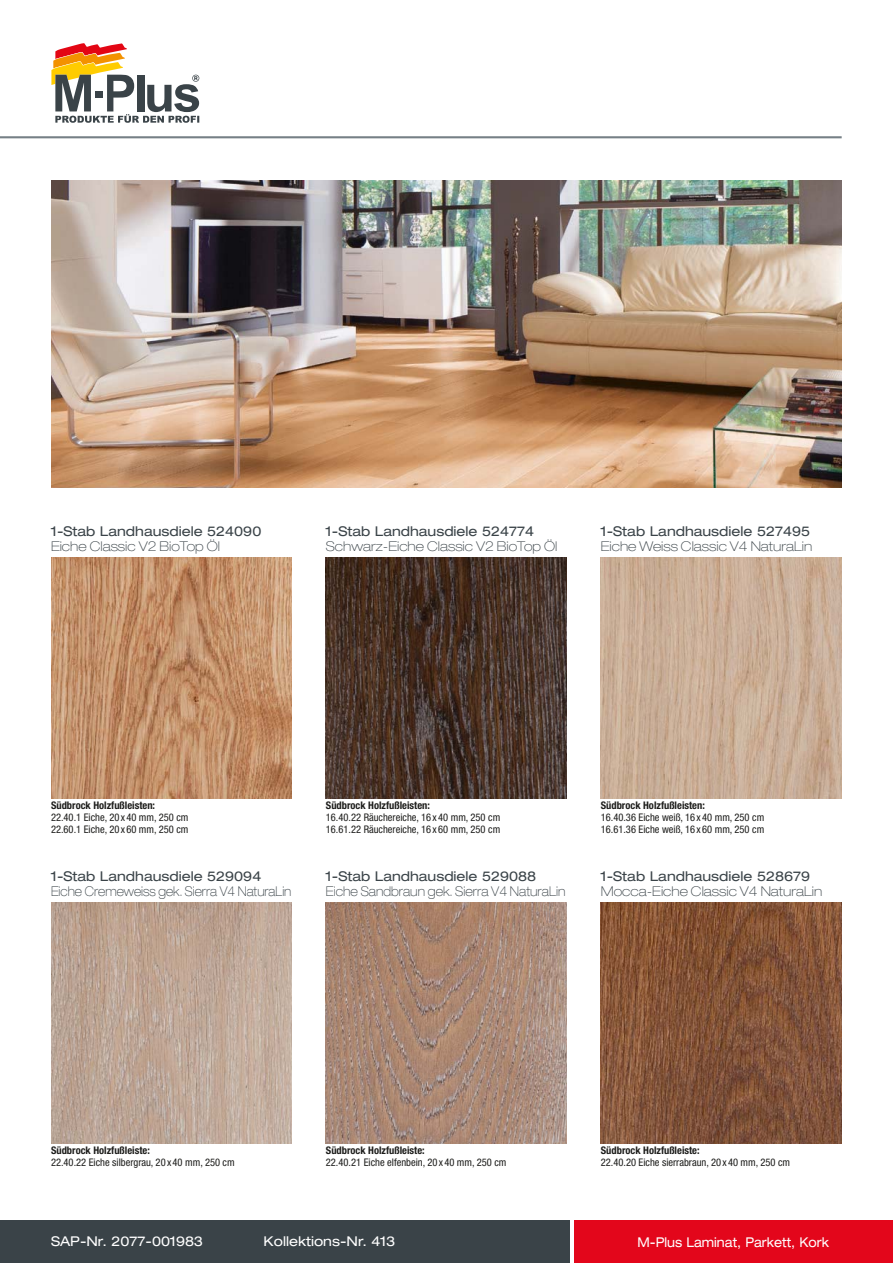
<style>
.page{position:relative;width:893px;height:1263px;background:#fff}
.page>*{position:absolute;margin:0;border:0;box-sizing:border-box;transform-origin:0 0}
.t1{font:expanded 13.5px "Helvetica Neue";color:#3a4348}
.t2{font:100 expanded 13.5px "Helvetica Neue";color:#3a4348}
.t3{font:expanded 13.5px "Helvetica Neue";color:#fff}
.t4{font:100 expanded 13.5px "Helvetica Neue";color:#3a4348;scale:.87 1}
.t5{font:100 expanded 13.5px "Helvetica Neue";color:#3a4348;scale:.9 1}
.t6{font:expanded 13.5px "Helvetica Neue";color:#fff;scale:.9 1}
.t7{font:condensed 10.5px/12px "Helvetica Neue";color:#1d1d1b}
.t8{font:700 condensed 10.5px "Helvetica Neue";color:#1d1d1b}
</style>
<div class="page">
<hr style="left:0;top:136px;width:842px;height:2px;background:#768086">
<svg style="left:51px;top:43px;width:148px;height:80px"></svg>
<div style="left:95px;top:91px;width:8px;height:7px;background:#3a4348"></div>
<div style="left:0;top:1220px;width:570px;height:43px;background:#3a4348"></div>
<div style="left:574px;top:1220px;width:319px;height:43px;background:#e3061b"></div>
<img style="left:51px;top:902px;width:241px;height:241px">
<img style="left:326px;top:902px;width:241px;height:241px">
<img style="left:601px;top:902px;width:241px;height:241px">
<img style="left:51px;top:181px;width:791px;height:307px">
<img style="left:51px;top:558px;width:241px;height:240px">
<img style="left:326px;top:558px;width:241px;height:240px">
<img style="left:601px;top:558px;width:241px;height:240px">
<p class="t1" style="left:51px;top:526px;width:212px">1-Stab Landhausdiele 524090</p>
<p class="t2" style="left:51px;top:542px;width:170px">Eiche Classic V2 BioTop Öl</p>
<p class="t1" style="left:326px;top:526px;width:210px">1-Stab Landhausdiele 524774</p>
<p class="t2" style="left:326px;top:542px;width:233px">Schwarz-Eiche Classic V2 BioTop Öl</p>
<p class="t1" style="left:601px;top:526px;width:211px">1-Stab Landhausdiele 527495</p>
<p class="t2" style="left:601px;top:542px;width:213px">Eiche Weiss Classic V4 NaturaLin</p>
<p class="t8" style="left:51px;top:801px;width:106px">Südbrock Holzfußleisten:</p>
<p class="t7" style="left:51px;top:812px;width:139px">22.40.1 Eiche, 20 x 40 mm, 250 cm<br>22.60.1 Eiche, 20 x 60 mm, 250 cm</p>
<p class="t1" style="left:51px;top:871px;width:212px">1-Stab Landhausdiele 529094</p>
<p class="t4" style="left:51px;top:886px;width:278px">Eiche Cremeweiss gek. Sierra V4 NaturaLin</p>
<p class="t8" style="left:326px;top:801px;width:106px">Südbrock Holzfußleisten:</p>
<p class="t7" style="left:326px;top:812px;width:176px">16.40.22 Räuchereiche, 16 x 40 mm, 250 cm<br>16.61.22 Räuchereiche, 16 x 60 mm, 250 cm</p>
<p class="t1" style="left:326px;top:871px;width:212px">1-Stab Landhausdiele 529088</p>
<p class="t5" style="left:326px;top:886px;width:268px">Eiche Sandbraun gek. Sierra V4 NaturaLin</p>
<p class="t8" style="left:601px;top:801px;width:106px">Südbrock Holzfußleisten:</p>
<p class="t7" style="left:601px;top:812px;width:165px">16.40.36 Eiche weiß, 16 x 40 mm, 250 cm<br>16.61.36 Eiche weiß, 16 x 60 mm, 250 cm</p>
<p class="t1" style="left:601px;top:871px;width:211px">1-Stab Landhausdiele 528679</p>
<p class="t2" style="left:601px;top:886px;width:223px">Mocca-Eiche Classic V4 NaturaLin</p>
<p class="t8" style="left:51px;top:1146px;width:100px">Südbrock Holzfußleiste:</p>
<p class="t7" style="left:51px;top:1157px;width:185px">22.40.22 Eiche silbergrau, 20 x 40 mm, 250 cm</p>
<p class="t8" style="left:326px;top:1146px;width:100px">Südbrock Holzfußleiste:</p>
<p class="t7" style="left:326px;top:1157px;width:182px">22.40.21 Eiche elfenbein, 20 x 40 mm, 250 cm</p>
<p class="t8" style="left:601px;top:1146px;width:100px">Südbrock Holzfußleiste:</p>
<p class="t7" style="left:601px;top:1157px;width:191px">22.40.20 Eiche sierrabraun, 20 x 40 mm, 250 cm</p>
<p class="t3" style="left:51px;top:1236px;width:154px">SAP-Nr. 2077-001983</p>
<p class="t3" style="left:264px;top:1236px;width:133px">Kollektions-Nr. 413</p>
<p class="t6" style="left:637px;top:1237px;width:214px">M-Plus Laminat, Parkett, Kork</p>
</div>
